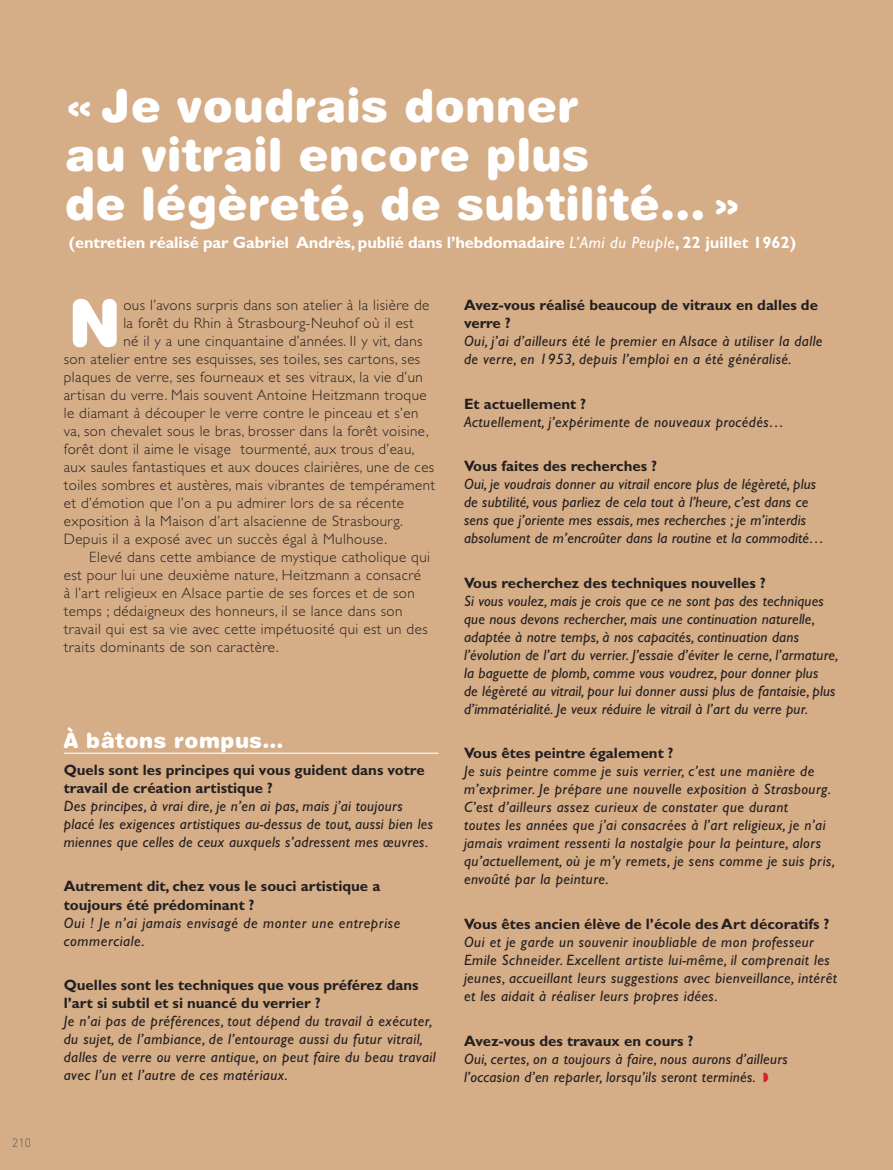
<style>
.page{position:relative;width:893px;height:1170px;background:#fff}
.page>*{position:absolute;margin:0;border:0;box-sizing:border-box;transform-origin:0 0}
.t1{font:900 64.05px "Helvetica Rounded";color:#fff}
.t2{font:900 45.3px/48.8px "Helvetica Rounded";letter-spacing:.01em;color:#fff}
.t3{font:900 21px "Helvetica Rounded";letter-spacing:.025em;color:#fff}
.t4{font:700 16.5px "Gill Sans";letter-spacing:-.01em;color:#fff}
.t5{font:italic 15px/18px "Gill Sans";letter-spacing:.03em;color:#231f20}
.t6{font:300 15px/18px "Gill Sans";letter-spacing:.03em;color:#231f20}
.t7{font:italic 15px/18px "Gill Sans";letter-spacing:.01em;color:#231f20}
.t8{font:700 15px/18px "Gill Sans";color:#231f20}
.t9{font:300 12px "DIN";color:#57585a}
.s1{font-weight:400;font-style:italic}
.s2{color:#d1232a}
</style>
<div class="page">
<div style="left:0;top:0;width:893px;height:1169px;background:#d5ad87"></div>
<hr style="left:64px;top:752px;width:374px;height:1px;background:#fff">
<p class="t9" style="left:12px;top:1135px;width:20px">210</p>
<p class="t2" style="left:65px;top:80px;width:678px">«Je voudrais donner<br>au vitrail encore plus<br>de légèreté, de subtilité…»</p>
<p class="t4" style="left:69px;top:233px;width:729px">(entretien réalisé par Gabriel Andrès, publié dans l’hebdomadaire <span class="s1">L’Ami du Peuple</span>, 22 juillet 1962)</p>
<p class="t1" style="left:68px;top:282px;width:55px">N</p>
<p class="t6" style="left:123px;top:296px;width:307px">ous l’avons surpris dans son atelier à la lisière de</p>
<p class="t6" style="left:123px;top:314px;width:292px">la forêt du Rhin à Strasbourg-Neuhof où il est</p>
<p class="t6" style="left:123px;top:332px;width:301px">né il y a une cinquantaine d’années. Il y vit, dans</p>
<p class="t6" style="left:64px;top:350px;width:358px">son atelier entre ses esquisses, ses toiles, ses cartons, ses</p>
<p class="t6" style="left:64px;top:368px;width:361px">plaques de verre, ses fourneaux et ses vitraux, la vie d’un</p>
<p class="t6" style="left:64px;top:386px;width:364px">artisan du verre. Mais souvent Antoine Heitzmann troque</p>
<p class="t6" style="left:64px;top:404px;width:356px">le diamant à découper le verre contre le pinceau et s’en</p>
<p class="t6" style="left:64px;top:422px;width:366px">va, son chevalet sous le bras, brosser dans la forêt voisine,</p>
<p class="t6" style="left:64px;top:440px;width:352px">forêt dont il aime le visage tourmenté, aux trous d’eau,</p>
<p class="t6" style="left:64px;top:458px;width:372px">aux saules fantastiques et aux douces clairières, une de ces</p>
<p class="t6" style="left:64px;top:476px;width:373px">toiles sombres et austères, mais vibrantes de tempérament</p>
<p class="t6" style="left:64px;top:494px;width:342px">et d’émotion que l’on a pu admirer lors de sa récente</p>
<p class="t6" style="left:64px;top:512px;width:341px">exposition à la Maison d’art alsacienne de Strasbourg.</p>
<p class="t6" style="left:64px;top:530px;width:325px">Depuis il a exposé avec un succès égal à Mulhouse.</p>
<p class="t6" style="left:64px;top:548px;width:368px;text-indent:26px">Elevé dans cette ambiance de mystique catholique qui est pour lui une deuxième nature, Heitzmann a consacré à l’art religieux en Alsace partie de ses forces et de son temps ; dédaigneux des honneurs, il se lance dans son travail qui est sa vie avec cette impétuosité qui est un des traits dominants de son caractère.</p>
<p class="t3" style="left:64px;top:727px;width:221px">À bâtons rompus…</p>
<p class="t8" style="left:64px;top:760px;width:362px">Quels sont les principes qui vous guident dans votre travail de création artistique ?</p>
<p class="t5" style="left:64px;top:797px;width:371px">Des principes, à vrai dire, je n’en ai pas, mais j’ai toujours placé les exigences artistiques au-dessus de tout, aussi bien les miennes que celles de ceux auxquels s’adressent mes œuvres.</p>
<p class="t8" style="left:64px;top:877px;width:318px">Autrement dit, chez vous le souci artistique a toujours été prédominant ?</p>
<p class="t5" style="left:64px;top:913px;width:338px">Oui ! Je n’ai jamais envisagé de monter une entreprise commerciale.</p>
<p class="t8" style="left:64px;top:975px;width:356px">Quelles sont les techniques que vous préférez dans l’art si subtil et si nuancé du verrier ?</p>
<p class="t5" style="left:64px;top:1012px;width:373px">Je n’ai pas de préférences, tout dépend du travail à exécuter, du sujet, de l’ambiance, de l’entourage aussi du futur vitrail, dalles de verre ou verre antique, on peut faire du beau travail avec l’un et l’autre de ces matériaux.</p>
<p class="t8" style="left:464px;top:296px;width:355px">Avez-vous réalisé beaucoup de vitraux en dalles de verre ?</p>
<p class="t5" style="left:464px;top:332px;width:360px">Oui, j’ai d’ailleurs été le premier en Alsace à utiliser la dalle de verre, en 1953, depuis l’emploi en a été généralisé.</p>
<p class="t8" style="left:464px;top:394px;width:124px">Et actuellement ?</p>
<p class="t5" style="left:464px;top:413px;width:322px">Actuellement, j’expérimente de nouveaux procédés…</p>
<p class="t8" style="left:464px;top:457px;width:194px">Vous faites des recherches ?</p>
<p class="t7" style="left:464px;top:475px;width:362px">Oui, je voudrais donner au vitrail encore plus de légèreté, plus de subtilité, vous parliez de cela tout à l’heure, c’est dans ce sens que j’oriente mes essais, mes recherches ; je m’interdis absolument de m’encroûter dans la routine et la commodité…</p>
<p class="t8" style="left:464px;top:573px;width:303px">Vous recherchez des techniques nouvelles ?</p>
<p class="t7" style="left:464px;top:592px;width:376px">Si vous voulez, mais je crois que ce ne sont pas des techniques que nous devons rechercher, mais une continuation naturelle, adaptée à notre temps, à nos capacités, continuation dans l’évolution de l’art du verrier. J’essaie d’éviter le cerne, l’armature, la baguette de plomb, comme vous voudrez, pour donner plus<br>de légèreté au vitrail, pour lui donner aussi plus de fantaisie, plus d’immatérialité. Je veux réduire le vitrail à l’art du verre pur.</p>
<p class="t8" style="left:464px;top:744px;width:211px">Vous êtes peintre également ?</p>
<p class="t5" style="left:464px;top:762px;width:373px">Je suis peintre comme je suis verrier, c’est une manière de m’exprimer. Je prépare une nouvelle exposition à Strasbourg.<br>C’est d’ailleurs assez curieux de constater que durant<br>toutes les années que j’ai consacrées à l’art religieux, je n’ai jamais vraiment ressenti la nostalgie pour la peinture, alors qu’actuellement, où je m’y remets, je sens comme je suis pris, envoûté par la peinture.</p>
<p class="t8" style="left:464px;top:914px;width:367px">Vous êtes ancien élève de l’école des Art décoratifs ?</p>
<p class="t5" style="left:464px;top:933px;width:374px">Oui et je garde un souvenir inoubliable de mon professeur Emile Schneider. Excellent artiste lui-même, il comprenait les jeunes, accueillant leurs suggestions avec bienveillance, intérêt et les aidait à réaliser leurs propres idées.</p>
<p class="t8" style="left:464px;top:1031px;width:231px">Avez-vous des travaux en cours ?</p>
<p class="t5" style="left:464px;top:1049px;width:325px">Oui, certes, on a toujours à faire, nous aurons d’ailleurs l’occasion d’en reparler, lorsqu’ils seront terminés. <span class="s2">◗</span></p>
</div>
